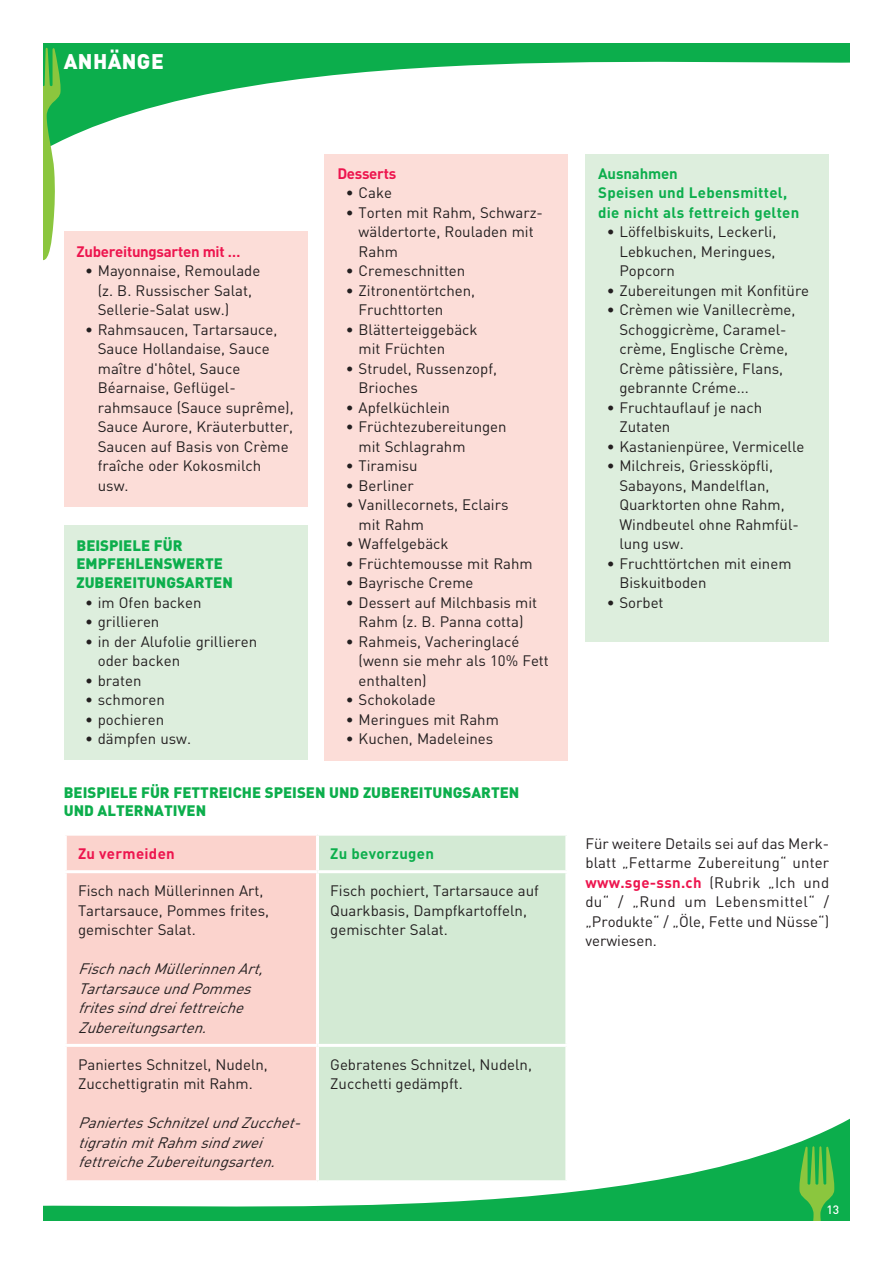
<style>
.page{position:relative;width:893px;height:1263px;background:#fff}
.page>*{position:absolute;margin:0;border:0;box-sizing:border-box;transform-origin:0 0}
.t1{font:900 21px "DIN";letter-spacing:.02em;color:#fff}
.t2{font:15px/19.5px "DIN";color:#231f20}
.t3{font:italic 15px/19.5px "DIN";color:#231f20}
.t4{font:900 15px/18px "DIN";color:#0cae4c}
.t5{font:700 15px/19.5px "DIN";letter-spacing:.02em;color:#0cae4c}
.t6{font:700 15px "DIN";letter-spacing:-.02em;color:#ed154e}
.t7{font:700 15px "DIN";letter-spacing:.02em;color:#ed154e}
.t8{font:500 12px "DIN";color:#fff}
.s1{font-weight:700;color:#ed154e}
</style>
<div class="page">
<div style="left:64px;top:232px;width:244px;height:275px;background:#fcddd8"></div>
<div style="left:64px;top:525px;width:244px;height:235px;background:#ded"></div>
<div style="left:325px;top:154px;width:243px;height:606px;background:#fcddd8"></div>
<div style="left:585px;top:154px;width:244px;height:488px;background:#ded"></div>
<div style="left:67px;top:836px;width:249px;height:234px;background:#fbd3cd"></div>
<div style="left:319px;top:836px;width:246px;height:234px;background:#d3ead4"></div>
<hr style="left:64px;top:870px;width:253px;height:3px;background:#fff">
<hr style="left:317px;top:870px;width:251px;height:3px;background:#fff">
<hr style="left:64px;top:1044px;width:253px;height:3px;background:#fff">
<hr style="left:317px;top:1044px;width:251px;height:3px;background:#fff">
<svg style="left:43px;top:1070px;width:807px;height:151px"></svg>
<svg style="left:799px;top:1146px;width:35px;height:75px;background:#4eba44"></svg>
<svg style="left:43px;top:43px;width:807px;height:155px"></svg>
<svg style="left:43px;top:48px;width:18px;height:212px"></svg>
<h1 class="t1" style="left:64px;top:47px;width:101px">ANHÄNGE</h1>
<p class="t6" style="left:337px;top:164px;width:60px">Desserts</p>
<p class="t2" style="left:346px;top:183px;width:48px">• Cake</p>
<p class="t2" style="left:359px;top:202px;width:186px;text-indent:-13px">• Torten mit Rahm, Schwarz&shy;wäldertorte, Rouladen mit<br>Rahm</p>
<p class="t2" style="left:346px;top:261px;width:121px">• Cremeschnitten</p>
<p class="t2" style="left:359px;top:280px;width:118px;text-indent:-13px">• Zitronentörtchen,<br>Fruchttorten</p>
<p class="t2" style="left:359px;top:319px;width:121px;text-indent:-13px">• Blätterteiggebäck mit Früchten</p>
<p class="t2" style="left:359px;top:358px;width:140px;text-indent:-13px">• Strudel, Russenzopf,<br>Brioches</p>
<p class="t2" style="left:346px;top:397px;width:106px">• Apfelküchlein</p>
<p class="t2" style="left:359px;top:417px;width:150px;text-indent:-13px">• Früchtezubereitungen mit Schlagrahm</p>
<p class="t2" style="left:346px;top:456px;width:73px">• Tiramisu</p>
<p class="t2" style="left:346px;top:475px;width:69px">• Berliner</p>
<p class="t2" style="left:359px;top:495px;width:151px;text-indent:-13px">• Vanillecornets, Eclairs mit Rahm</p>
<p class="t2" style="left:346px;top:534px;width:104px">• Waffelgebäck</p>
<p class="t2" style="left:346px;top:553px;width:188px">• Früchtemousse mit Rahm</p>
<p class="t2" style="left:346px;top:573px;width:129px">• Bayrische Creme</p>
<p class="t2" style="left:346px;top:592px;width:193px;text-align:center">• Dessert auf Milchbasis mit<br>Rahm (z. B. Panna cotta)</p>
<p class="t2" style="left:359px;top:631px;width:192px;text-indent:-13px">• Rahmeis, Vacheringlacé (wenn sie mehr als 10% Fett enthalten)</p>
<p class="t2" style="left:346px;top:690px;width:91px">• Schokolade</p>
<p class="t2" style="left:346px;top:709px;width:154px">• Meringues mit Rahm</p>
<p class="t2" style="left:346px;top:729px;width:149px">• Kuchen, Madeleines</p>
<p class="t6" style="left:77px;top:241px;width:166px">Zubereitungsarten mit …</p>
<p class="t2" style="left:98px;top:261px;width:164px;text-indent:-13px">• Mayonnaise, Remoulade (z. B. Russischer Salat,<br>Sellerie-Salat usw.)</p>
<p class="t2" style="left:98px;top:319px;width:197px;text-indent:-13px">• Rahmsaucen, Tartarsauce,<br>Sauce Hollandaise, Sauce maître d'hôtel, Sauce<br>Béarnaise, Geflügel&shy;rahmsauce (Sauce suprême),<br>Sauce Aurore, Kräuterbutter,<br>Saucen auf Basis von Crème fraîche oder Kokosmilch usw.</p>
<p class="t4" style="left:77px;top:535px;width:146px;text-indent:77px">FÜR<br>EMPFEHLENSWERTE</p>
<p class="t4" style="left:77px;top:573px;width:158px">ZUBEREITUNGSARTEN</p>
<p class="t2" style="left:85px;top:592px;width:118px">• im Ofen backen</p>
<p class="t2" style="left:85px;top:611px;width:76px">• grillieren</p>
<p class="t2" style="left:98px;top:631px;width:161px;text-indent:-13px">• in der Alufolie grillieren oder backen</p>
<p class="t2" style="left:85px;top:670px;width:58px">• braten</p>
<p class="t2" style="left:85px;top:689px;width:81px">• schmoren</p>
<p class="t2" style="left:85px;top:709px;width:81px">• pochieren</p>
<p class="t2" style="left:85px;top:728px;width:108px">• dämpfen usw.</p>
<p class="t4" style="left:64px;top:782px;width:57px">BEISPIELE</p>
<p class="t4" style="left:77px;top:535px;width:57px">BEISPIELE</p>
<p class="t4" style="left:64px;top:782px;width:457px;text-indent:77px">FÜR FETTREICHE SPEISEN UND ZUBEREITUNGSARTEN<br>UND ALTERNATIVEN</p>
<p class="t7" style="left:78px;top:844px;width:98px">Zu vermeiden</p>
<p class="t5" style="left:330px;top:843px;width:105px">Zu bevorzugen</p>
<p class="t2" style="left:78px;top:881px;width:193px">Fisch nach Müllerinnen Art,<br>Tartarsauce, Pommes frites, gemischter Salat.</p>
<p class="t3" style="left:78px;top:959px;width:192px">Fisch nach Müllerinnen Art,<br>Tartarsauce und Pommes frites sind drei fettreiche<br>Zubereitungsarten.</p>
<p class="t2" style="left:330px;top:881px;width:210px">Fisch pochiert, Tartarsauce auf<br>Quarkbasis, Dampfkartoffeln, gemischter Salat.</p>
<p class="t2" style="left:78px;top:1054px;width:191px">Paniertes Schnitzel, Nudeln,<br>Zucchettigratin mit Rahm.</p>
<p class="t3" style="left:78px;top:1113px;width:230px">Paniertes Schnitzel und Zucchet&shy;tigratin mit Rahm sind zwei fettreiche Zubereitungsarten.</p>
<p class="t2" style="left:330px;top:1054px;width:203px">Gebratenes Schnitzel, Nudeln,<br>Zucchetti gedämpft.</p>
<p class="t5" style="left:598px;top:163px;width:203px">Ausnahmen<br>Speisen und Lebensmittel, die nicht als fettreich gelten</p>
<p class="t2" style="left:619px;top:222px;width:158px;text-align:justify;text-indent:-13px">• Löffelbiskuits, Leckerli, Lebkuchen, Meringues, Popcorn</p>
<p class="t2" style="left:607px;top:280px;width:204px">• Zubereitungen mit Konfitüre</p>
<p class="t2" style="left:619px;top:300px;width:178px;text-indent:-13px">• Crèmen wie Vanillecrème,<br>Schoggicrème, Caramel&shy;crème, Englische Crème,<br>Crème pâtissière, Flans, gebrannte Créme...</p>
<p class="t2" style="left:619px;top:397px;width:144px;text-indent:-13px">• Fruchtauflauf je nach<br>Zutaten</p>
<p class="t2" style="left:607px;top:436px;width:199px">• Kastanienpüree, Vermicelle</p>
<p class="t2" style="left:619px;top:456px;width:181px;text-indent:-13px">• Milchreis, Griessköpfli,<br>Sabayons, Mandelflan,<br>Quarktorten ohne Rahm,<br>Windbeutel ohne Rahmfül&shy;lung usw.</p>
<p class="t2" style="left:619px;top:553px;width:174px;text-indent:-13px">• Fruchttörtchen mit einem<br>Biskuitboden</p>
<p class="t2" style="left:607px;top:592px;width:58px">• Sorbet</p>
<p class="t2" style="left:585px;top:833px;width:245px;text-align:justify">Für weitere Details sei auf das Merk&shy;blatt „Fettarme Zubereitung“ unter <span class="s1">www.sge-ssn.ch</span> (Rubrik „Ich und du“ / „Rund um Lebensmittel“ / „Produkte“ / „Öle, Fette und Nüsse“) verwiesen.</p>
<p class="t8" style="left:826px;top:1202px;width:14px">13</p>
</div>
